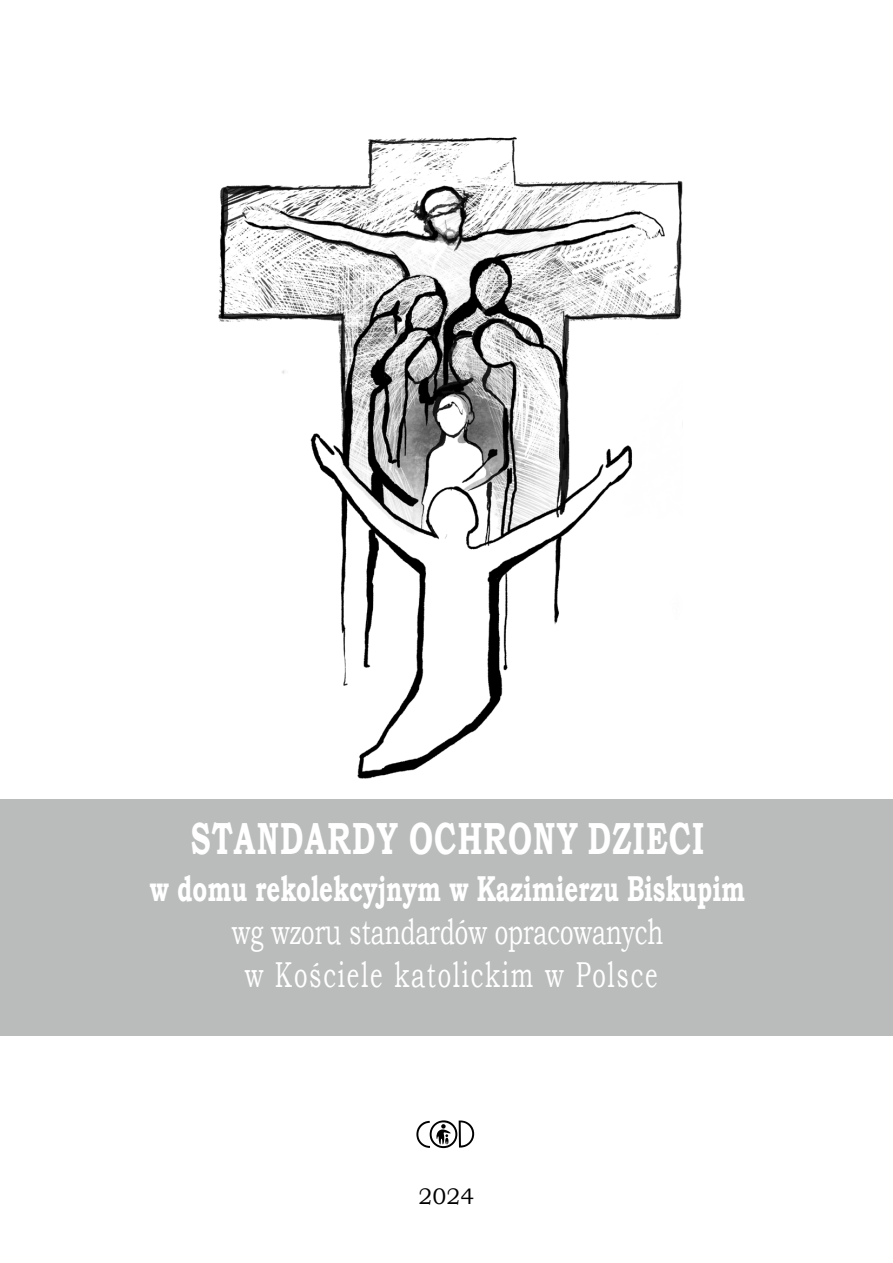
<style>
.page{position:relative;width:893px;height:1263px;background:#fff}
.page>*{position:absolute;margin:0;border:0;box-sizing:border-box;transform-origin:0 0}
.tytuł_3str{font:700 45px "Bookman Old Style";letter-spacing:.04em;color:#fff;scale:.67 1}
.tytuł_3str-2{font:36px/43.2px "Bookman Old Style";color:#fff;text-align:center;scale:.67 1}
.Standardowy{font:22.5px "Bookman Old Style";color:#000}
.s1{font-style:inherit}
.s2{font-weight:700}
</style>
<div class="page">
<div style="left:0;top:799px;width:893px;height:236px;background:#babbbb"></div>
<svg style="left:416px;top:1120px;width:58px;height:28px"></svg>
<img style="left:218px;top:137px;width:464px;height:642px">
<p class="tytuł_3str" style="left:191px;top:806px;width:768px">STANDARD<span class="s1">Y</span> OCHRONY DZIECI</p>
<p class="tytuł_3str-2" style="left:150px;top:867px;width:890px"><span class="s2">w domu rekolekcyjnym w Kazimierzu Biskupim </span>wg wzoru standardów opracowanych<br>w Kościele katolickim w Polsce</p>
<p class="Standardowy" style="left:419px;top:1182px;width:57px">2024</p>
</div>
